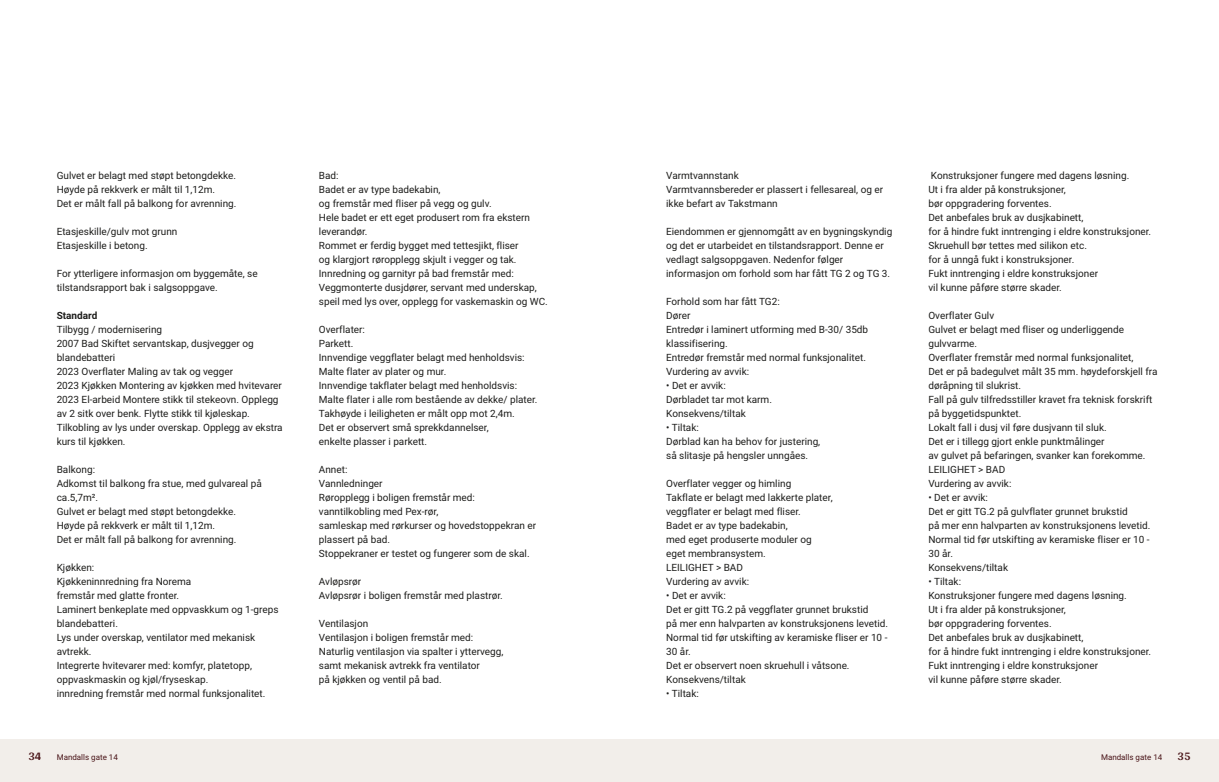
<style>
.page{position:relative;width:1219px;height:782px;background:#fff}
.page>*{position:absolute;margin:0;border:0;box-sizing:border-box;transform-origin:0 0}
.t1{font:700 12px "Arya";color:#481317}
.t2{font:10px/14px "Roboto Vitec";color:#1d1d1b}
.t3{font:700 10px "Roboto Vitec";color:#1d1d1b}
.t4{font:8px "Roboto Vitec";color:#481317}
</style>
<div class="page">
<div style="left:0;top:739px;width:612px;height:42px;background:#f2eeea"></div>
<div style="left:607px;top:739px;width:612px;height:42px;background:#f2eeea"></div>
<p class="t2" style="left:57px;top:167px;width:181px">Gulvet er belagt med støpt betongdekke.<br>Høyde på rekkverk er målt til 1,12m.<br>Det er målt fall på balkong for avrenning.</p>
<p class="t2" style="left:57px;top:223px;width:122px">Etasjeskille/ gulv mot grunn<br>Etasjeskille i betong.</p>
<p class="t2" style="left:57px;top:265px;width:203px">For ytterligere informasjon om byggemåte, se tilstandsrapport bak i salgsoppgave.</p>
<p class="t3" style="left:57px;top:308px;width:42px">Standard</p>
<p class="t2" style="left:57px;top:321px;width:228px">Tilbygg / modernisering<br>2007 Bad Skiftet servantskap, dusjvegger og blandebatteri<br>2023 Overflater Maling av tak og vegger<br>2023 Kjøkken Montering av kjøkken med hvitevarer 2023 El‑arbeid Montere stikk til stekeovn. Opplegg av 2 sitk over benk. Flytte stikk til kjøleskap.<br>Tilkobling av lys under overskap. Opplegg av ekstra kurs til kjøkken.</p>
<p class="t2" style="left:57px;top:461px;width:207px">Balkong:<br>Adkomst til balkong fra stue, med gulvareal på ca.5,7m².<br>Gulvet er belagt med støpt betongdekke.<br>Høyde på rekkverk er målt til 1,12m.<br>Det er målt fall på balkong for avrenning.</p>
<p class="t2" style="left:57px;top:559px;width:223px">Kjøkken:<br>Kjøkkeninnredning fra Norema<br>fremstår med glatte fronter.<br>Laminert benkeplate med oppvaskkum og 1‑greps blandebatteri.<br>Lys under overskap, ventilator med mekanisk avtrekk.<br>Integrerte hvitevarer med: komfyr, platetopp, oppvaskmaskin og kjøl/ fryseskap.<br>innredning fremstår med normal funksjonalitet.</p>
<p class="t1" style="left:28px;top:749px;width:15px">34</p>
<p class="t4" style="left:57px;top:751px;width:63px">Mandalls gate 14</p>
<p class="t2" style="left:319px;top:167px;width:230px">Bad:<br>Badet er av type badekabin,<br>og fremstår med fliser på vegg og gulv.<br>Hele badet er ett eget produsert rom fra ekstern leverandør.<br>Rommet er ferdig bygget med tettesjikt, fliser<br>og klargjort røropplegg skjult i vegger og tak.<br>Innredning og garnityr på bad fremstår med:<br>Veggmonterte dusjdører, servant med underskap, speil med lys over, opplegg for vaskemaskin og WC.</p>
<p class="t2" style="left:319px;top:321px;width:220px">Overflater:<br>Parkett.<br>Innvendige veggflater belagt med henholdsvis:<br>Malte flater av plater og mur.<br>Innvendige takflater belagt med henholdsvis:<br>Malte flater i alle rom bestående av dekke/ plater.<br>Takhøyde i leiligheten er målt opp mot 2,4m.<br>Det er observert små sprekkdannelser,<br>enkelte plasser i parkett.</p>
<p class="t2" style="left:319px;top:461px;width:219px">Annet:<br>Vannledninger<br>Røropplegg i boligen fremstår med: vanntilkobling med Pex‑rør,<br>samleskap med rørkurser og hovedstoppekran er plassert på bad.<br>Stoppekraner er testet og fungerer som de skal.</p>
<p class="t2" style="left:319px;top:573px;width:185px">Avløpsrør<br>Avløpsrør i boligen fremstår med plastrør.</p>
<p class="t2" style="left:319px;top:615px;width:186px">Ventilasjon<br>Ventilasjon i boligen fremstår med:<br>Naturlig ventilasjon via spalter i yttervegg, samt mekanisk avtrekk fra ventilator<br>på kjøkken og ventil på bad.</p>
<p class="t2" style="left:666px;top:167px;width:218px">Varmtvannstank<br>Varmtvannsbereder er plassert i fellesareal, og er ikke befart av Takstmann</p>
<p class="t2" style="left:666px;top:223px;width:228px">Eiendommen er gjennomgått av en bygningskyndig og det er utarbeidet en tilstandsrapport. Denne er vedlagt salgsoppgaven. Nedenfor følger informasjon om forhold som har fått TG 2 og TG 3.</p>
<p class="t2" style="left:666px;top:293px;width:204px">Forhold som har fått TG2:<br>Dører<br>Entredør i laminert utforming med B‑30/ 35db klassifisering.<br>Entredør fremstår med normal funksjonalitet.<br>Vurdering av avvik:</p>
<p class="t2" style="left:666px;top:377px;width:107px">• Det er avvik:<br>Dørbladet tar mot karm.<br>Konsekvens/tiltak</p>
<p class="t2" style="left:666px;top:419px;width:156px">• Tiltak:<br>Dørblad kan ha behov for justering, så slitasje på hengsler unngåes.</p>
<p class="t2" style="left:666px;top:475px;width:168px">Overflater vegger og himling<br>Takflate er belagt med lakkerte plater, veggflater er belagt med fliser.<br>Badet er av type badekabin,<br>med eget produserte moduler og eget membransystem.<br>LEILIGHET &gt; BAD<br>Vurdering av avvik:</p>
<p class="t2" style="left:666px;top:587px;width:223px">• Det er avvik:<br>Det er gitt TG.2 på veggflater grunnet brukstid<br>på mer enn halvparten av konstruksjonens levetid.<br>Normal tid før utskifting av keramiske fliser er 10 ‑ 30 år.<br>Det er observert noen skruehull i våtsone.<br>Konsekvens/tiltak</p>
<p class="t2" style="left:666px;top:685px;width:34px">• Tiltak:</p>
<p class="t2" style="left:928px;top:167px;width:224px">Konstruksjoner fungere med dagens løsning.<br>Ut i fra alder på konstruksjoner,<br>bør oppgradering forventes.<br>Det anbefales bruk av dusjkabinett,<br>for å hindre fukt inntrenging i eldre konstruksjoner.<br>Skruehull bør tettes med silikon etc.<br>for å unngå fukt i konstruksjoner.<br>Fukt inntrenging i eldre konstruksjoner<br>vil kunne påføre større skader.</p>
<p class="t2" style="left:928px;top:307px;width:231px">Overflater Gulv<br>Gulvet er belagt med fliser og underliggende gulvvarme.<br>Overflater fremstår med normal funksjonalitet,<br>Det er på badegulvet målt 35 mm. høydeforskjell fra døråpning til slukrist.<br>Fall på gulv tilfredsstiller kravet fra teknisk forskrift på byggetidspunktet.<br>Lokalt fall i dusj vil føre dusjvann til sluk.<br>Det er i tillegg gjort enkle punktmålinger<br>av gulvet på befaringen, svanker kan forekomme.<br>LEILIGHET &gt; BAD<br>Vurdering av avvik:</p>
<p class="t2" style="left:928px;top:489px;width:223px">• Det er avvik:<br>Det er gitt TG.2 på gulvflater grunnet brukstid<br>på mer enn halvparten av konstruksjonens levetid.<br>Normal tid før utskifting av keramiske fliser er 10 ‑<br>30 år.<br>Konsekvens/tiltak</p>
<p class="t2" style="left:928px;top:573px;width:224px">• Tiltak:<br>Konstruksjoner fungere med dagens løsning.<br>Ut i fra alder på konstruksjoner,<br>bør oppgradering forventes.<br>Det anbefales bruk av dusjkabinett,<br>for å hindre fukt inntrenging i eldre konstruksjoner.<br>Fukt inntrenging i eldre konstruksjoner<br>vil kunne påføre større skader.</p>
<p class="t4" style="left:1101px;top:751px;width:63px">Mandalls gate 14</p>
<p class="t1" style="left:1177px;top:749px;width:15px">35</p>
</div>
